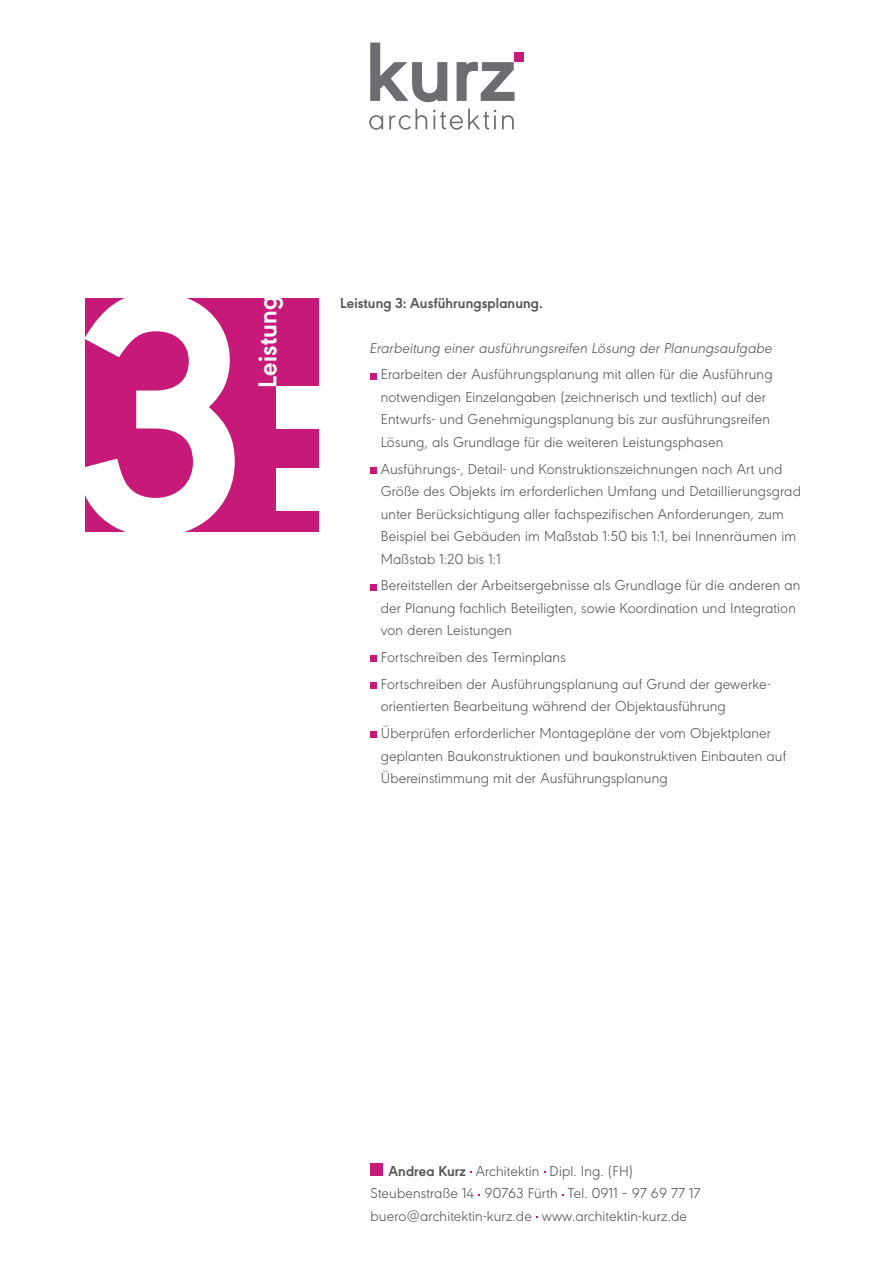
<style>
.page{position:relative;width:893px;height:1263px;background:#fff}
.page>*{position:absolute;margin:0;border:0;box-sizing:border-box;transform-origin:0 0}
.t1{font:700 350.55px "URW Geometric";color:#fff}
.t2{font:700 26.85px "URW Geometric";letter-spacing:.01em;color:#fff}
.t3{font:300 15px/22.5px "URW Geometric";letter-spacing:.01em;color:#57585a}
.t4{font:italic 300 15px "URW Geometric";letter-spacing:.01em;color:#57585a}
.t5{font:700 15px "URW Geometric";letter-spacing:.01em;color:#57585a}
.s1{font-weight:700}
</style>
<div class="page">
<div style="left:85px;top:298px;width:234px;height:233px;background:#c71a78"></div>
<svg style="left:370px;top:43px;width:145px;height:59px"></svg>
<svg style="left:369px;top:109px;width:145px;height:21px"></svg>
<div style="left:514px;top:52px;width:10px;height:10px;background:#c71a78"></div>
<div style="left:370px;top:1163px;width:13px;height:13px;background:#c71a78"></div>
<div style="left:370px;top:373px;width:7px;height:6px;background:#c71a78"></div>
<div style="left:370px;top:467px;width:7px;height:7px;background:#c71a78"></div>
<div style="left:370px;top:584px;width:7px;height:6px;background:#c71a78"></div>
<div style="left:370px;top:655px;width:7px;height:7px;background:#c71a78"></div>
<div style="left:370px;top:682px;width:7px;height:7px;background:#c71a78"></div>
<div style="left:370px;top:731px;width:7px;height:7px;background:#c71a78"></div>
<div style="left:276px;top:386px;width:43px;height:43px;background:#fff"></div>
<div style="left:276px;top:468px;width:43px;height:42px;background:#fff"></div>
<p class="t1" style="left:75px;top:151px;width:172px">3</p>
<p class="t2" style="left:247px;top:388px;width:94px;rotate:-90deg">Leistung</p>
<p class="t5" style="left:340px;top:291px;width:204px">Leistung 3: Ausführungsplanung.</p>
<p class="t4" style="left:370px;top:337px;width:404px">Erarbeitung einer ausführungsreifen Lösung der Planungsaufgabe</p>
<p class="t3" style="left:381px;top:362px;width:393px">Erarbeiten der Ausführungsplanung mit allen für die Ausführung notwendigen Einzelangaben (zeichnerisch und textlich) auf der Entwurfs- und Genehmigungsplanung bis zur ausführungsreifen Lösung, als Grundlage für die weiteren Leistungsphasen</p>
<p class="t3" style="left:381px;top:456px;width:422px">Ausführungs-, Detail- und Konstruktionszeichnungen nach Art und Größe des Objekts im erforderlichen Umfang und Detaillierungsgrad unter Berücksichtigung aller fachspezifischen Anforderungen, zum Beispiel bei Gebäuden im Maßstab 1:50 bis 1:1, bei Innenräumen im Maßstab 1:20 bis 1:1</p>
<p class="t3" style="left:381px;top:573px;width:421px">Bereitstellen der Arbeitsergebnisse als Grundlage für die anderen an der Planung fachlich Beteiligten, sowie Koordination und Integration von deren Leistungen</p>
<p class="t3" style="left:381px;top:645px;width:187px">Fortschreiben des Terminplans</p>
<p class="t3" style="left:381px;top:672px;width:391px">Fortschreiben der Ausführungsplanung auf Grund der gewerke&shy;orientierten Bearbeitung während der Objektausführung</p>
<p class="t3" style="left:381px;top:721px;width:407px">Überprüfen erforderlicher Montagepläne der vom Objektplaner geplanten Baukonstruktionen und baukonstruktiven Einbauten auf<br>Übereinstimmung mit der Ausführungsplanung</p>
<p class="t3" style="left:388px;top:1158px;width:246px"><span class="s1">Andrea Kurz</span> Architektin Dipl. Ing. (FH)</p>
<p class="t3" style="left:370px;top:1181px;width:331px">Steubenstraße 14 90763 Fürth Tel. 0911 – 97 69 77 17</p>
<p class="t3" style="left:370px;top:1203px;width:318px">buero@architektin-kurz.de www.architektin-kurz.de</p>
</div>
